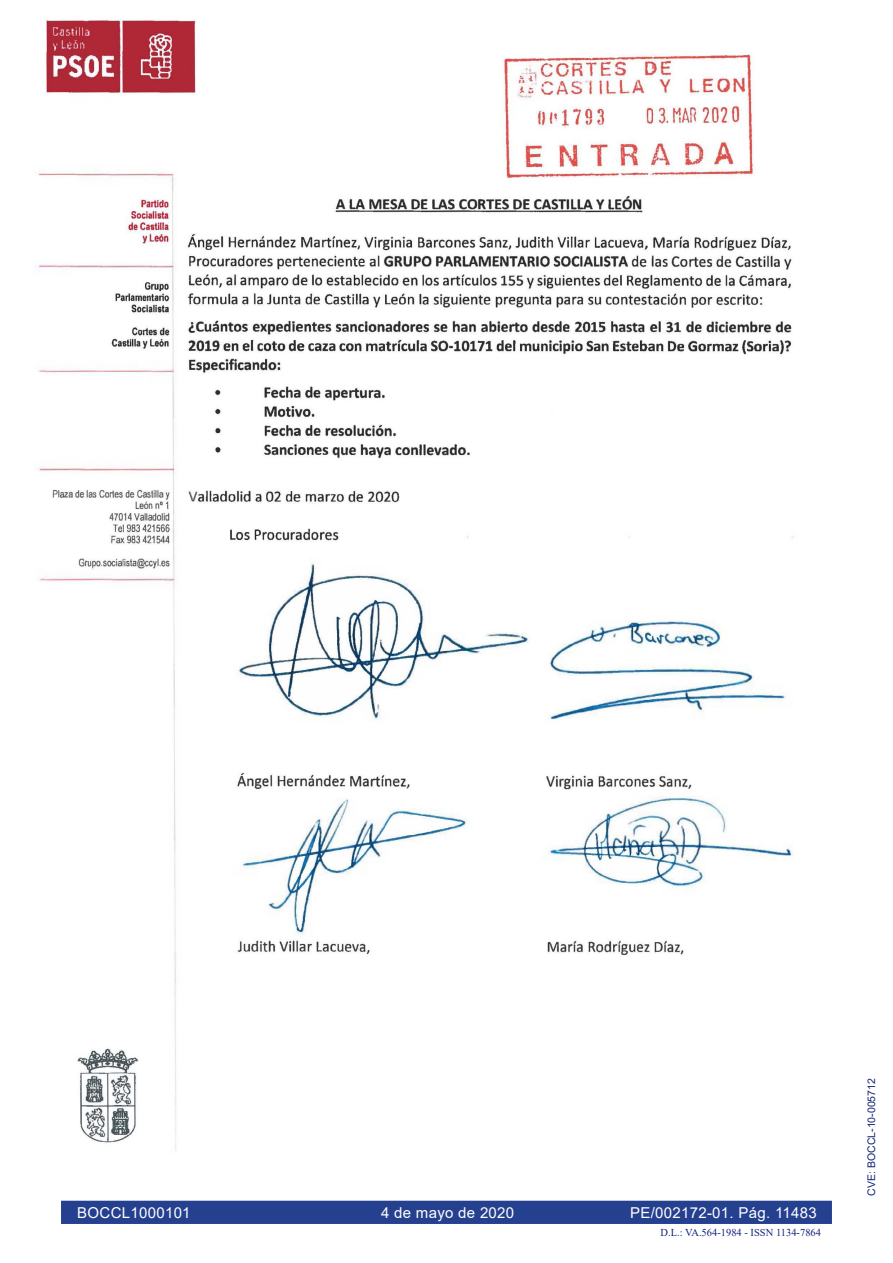
<style>
.page{position:relative;width:893px;height:1263px;background:#fff}
.page>*{position:absolute;margin:0;border:0;box-sizing:border-box;transform-origin:0 0}
.E_CVE{font:15px "Arial";letter-spacing:.02em;color:#fff}
.t1{font:10.5px "Times New Roman";color:#132477}
.t2{font:10.5px "Arial";color:#132477}
</style>
<div class="page">
<div style="left:60px;top:1200px;width:773px;height:25px;background:#25408f"></div>
<div style="left:60px;top:1199px;width:773px;height:26px;border:2px solid #fff"></div>
<img style="left:37px;top:20px;width:796px;height:1180px">
<p class="E_CVE" style="left:77px;top:1202px;width:115px">BOCCL1000101</p>
<p class="E_CVE" style="left:381px;top:1202px;width:135px">4 de mayo de 2020</p>
<p class="E_CVE" style="left:630px;top:1202px;width:188px">PE/002172-01. Pág. 11483</p>
<p class="t1" style="left:661px;top:1225px;width:162px">D.L.: VA.564-1984 - ISSN 1134-7864</p>
<p class="t2" style="left:864px;top:1195px;width:119px;rotate:-90deg">CVE: BOCCL-10-005712</p>
</div>
